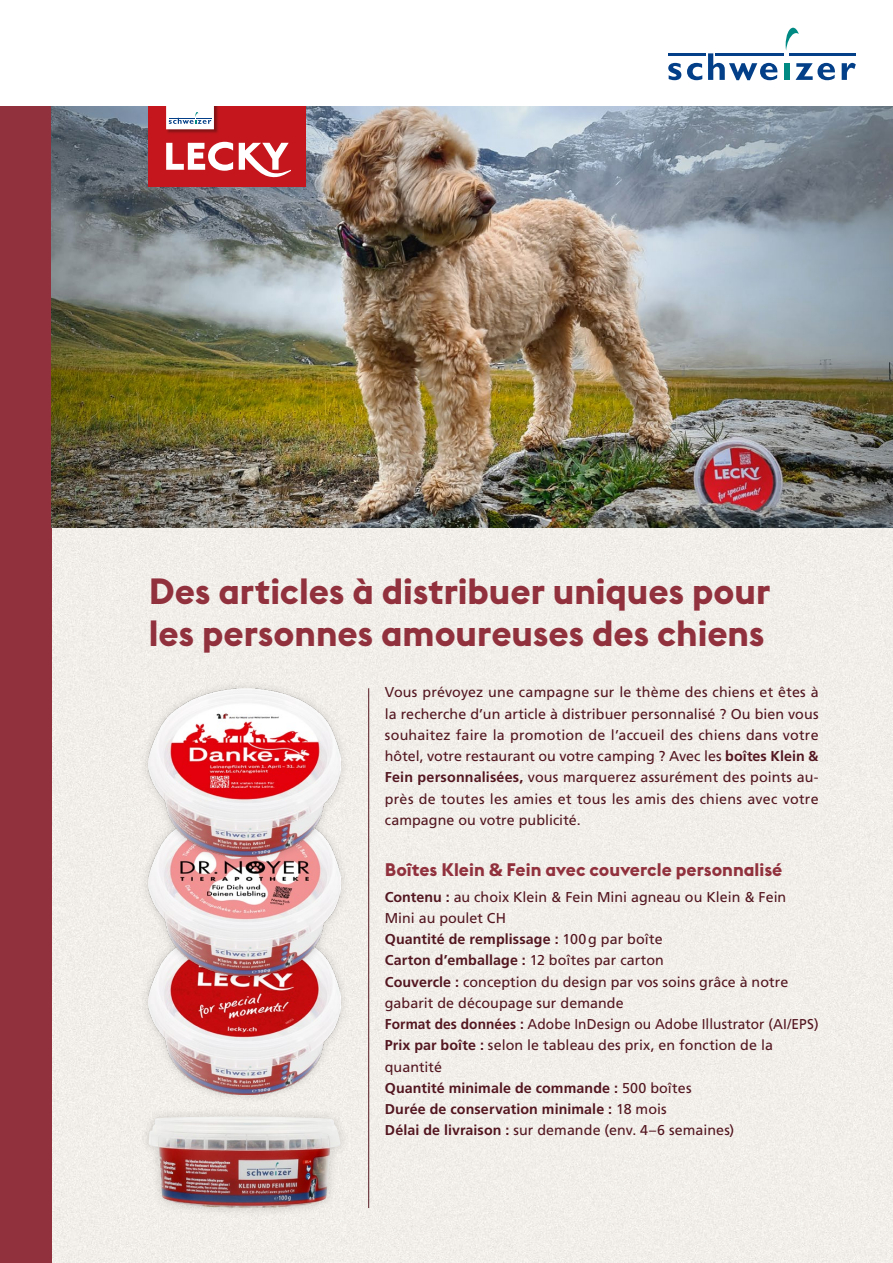
<style>
.page{position:relative;width:893px;height:1263px;background:#fff}
.page>*{position:absolute;margin:0;border:0;box-sizing:border-box;transform-origin:0 0}
.t1{font:700 36px/42.5px "Euclid Flex";color:#91313d}
.Intro_13_Pt{font:700 18px "Euclid Flex";color:#91313d}
.Intro_13_Pt-2{font:14.25px/21.3px "Frutiger LT Pro";letter-spacing:.005em;color:#531620}
.Intro_13_Pt-3{font:700 14.25px/21.3px "Frutiger LT Pro";letter-spacing:.01em;color:#531620}
.Intro_13_Pt-4{font:14.25px "Frutiger LT Pro";letter-spacing:.005em;color:#531620;scale:.96 1}
.s1{font-weight:700}
.s2{font-family:"Frutiger LT Pro";font-weight:900}
.s3{font-weight:400}
</style>
<div class="page">
<div style="left:51px;top:527px;width:842px;height:736px;background:#f1eee9"></div>
<div style="left:784px;top:63px;width:5px;height:17px;background:#008a84"></div>
<svg style="left:668px;top:63px;width:13px;height:17px"></svg>
<svg style="left:687px;top:63px;width:15px;height:17px"></svg>
<svg style="left:795px;top:63px;width:40px;height:17px"></svg>
<svg style="left:842px;top:63px;width:14px;height:17px"></svg>
<hr style="left:669px;top:53px;width:37px;height:2px;background:#023f88">
<svg style="left:786px;top:28px;width:13px;height:23px"></svg>
<hr style="left:716px;top:53px;width:68px;height:2px;background:#023f88">
<hr style="left:789px;top:53px;width:66px;height:2px;background:#023f88">
<svg style="left:708px;top:53px;width:70px;height:27px"></svg>
<div style="left:0;top:106px;width:51px;height:1157px;background:#91313d"></div>
<img style="left:51px;top:106px;width:842px;height:421px">
<hr style="left:368px;top:688px;width:1px;height:520px;background:#531620">
<div style="left:149px;top:106px;width:157px;height:81px;background:#c4161c"></div>
<svg style="left:166px;top:142px;width:67px;height:29px"></svg>
<svg style="left:239px;top:143px;width:52px;height:35px"></svg>
<img style="left:166px;top:106px;width:52px;height:27px">
<div style="left:166px;top:106px;width:48px;height:23px;background:#fff"></div>
<svg style="left:169px;top:112px;width:42px;height:12px"></svg>
<div style="left:139px;top:1107px;width:211px;height:111px;background:#efece7"></div>
<img style="left:149px;top:1116px;width:191px;height:92px">
<div style="left:139px;top:916px;width:211px;height:187px;background:#f0ede8"></div>
<img style="left:149px;top:985px;width:191px;height:109px">
<div style="left:139px;top:798px;width:211px;height:187px;background:#231f20;opacity:.2"></div>
<img style="left:149px;top:866px;width:191px;height:109px">
<div style="left:139px;top:679px;width:211px;height:187px;background:#231f20;opacity:.2"></div>
<img style="left:149px;top:689px;width:191px;height:168px">
<p class="t1" style="left:149px;top:570px;width:623px">Des articles à distribuer uniques pour les personnes amoureuses des chiens</p>
<p class="Intro_13_Pt-2" style="left:385px;top:682px;width:435px;text-align:justify">Vous prévoyez une campagne sur le thème des chiens et êtes à la recherche d’un article à distribuer personnalisé ? Ou bien vous souhaitez faire la promotion de l’accueil des chiens dans votre hôtel, votre restaurant ou votre camping ? Avec les <span class="s1">boîtes Klein &amp; Fein personnalisées,</span> vous marquerez assurément des points au&shy;près de toutes les amies et tous les amis des chiens avec votre campagne ou votre publicité.</p>
<p class="Intro_13_Pt" style="left:385px;top:859px;width:399px">Boîtes Klein <span class="s2">&amp;</span> Fein avec couvercle personnalisé</p>
<p class="Intro_13_Pt-2" style="left:385px;top:886px;width:403px"><span class="s1">Contenu :</span> au choix Klein &amp; Fein Mini agneau ou Klein &amp; Fein<br>Mini au poulet CH</p>
<p class="Intro_13_Pt-3" style="left:385px;top:928px;width:279px">Quantité de remplissage : <span class="s3">100g par boîte</span></p>
<p class="Intro_13_Pt-3" style="left:385px;top:950px;width:281px">Carton d’emballage : <span class="s3">12 boîtes par carton</span></p>
<p class="Intro_13_Pt-2" style="left:385px;top:971px;width:405px"><span class="s1">Couvercle :</span> conception du design par vos soins grâce à notre gabarit de découpage sur demande</p>
<p class="Intro_13_Pt-4" style="left:385px;top:1016px;width:453px"><span class="s1">Format des données :</span> Adobe InDesign ou Adobe Illustrator (AI/EPS)</p>
<p class="Intro_13_Pt-3" style="left:385px;top:1035px;width:390px">Prix par boîte : <span class="s3">selon le tableau des prix, en fonction de la quantité<br></span>Quantité minimale de commande : <span class="s3">500 boîtes<br></span>Durée de conservation minimale : <span class="s3">18 mois</span></p>
<p class="Intro_13_Pt-2" style="left:385px;top:1120px;width:351px"><span class="s1">Délai de livraison :</span> sur demande (env. 4–6 semaines)</p>
</div>
